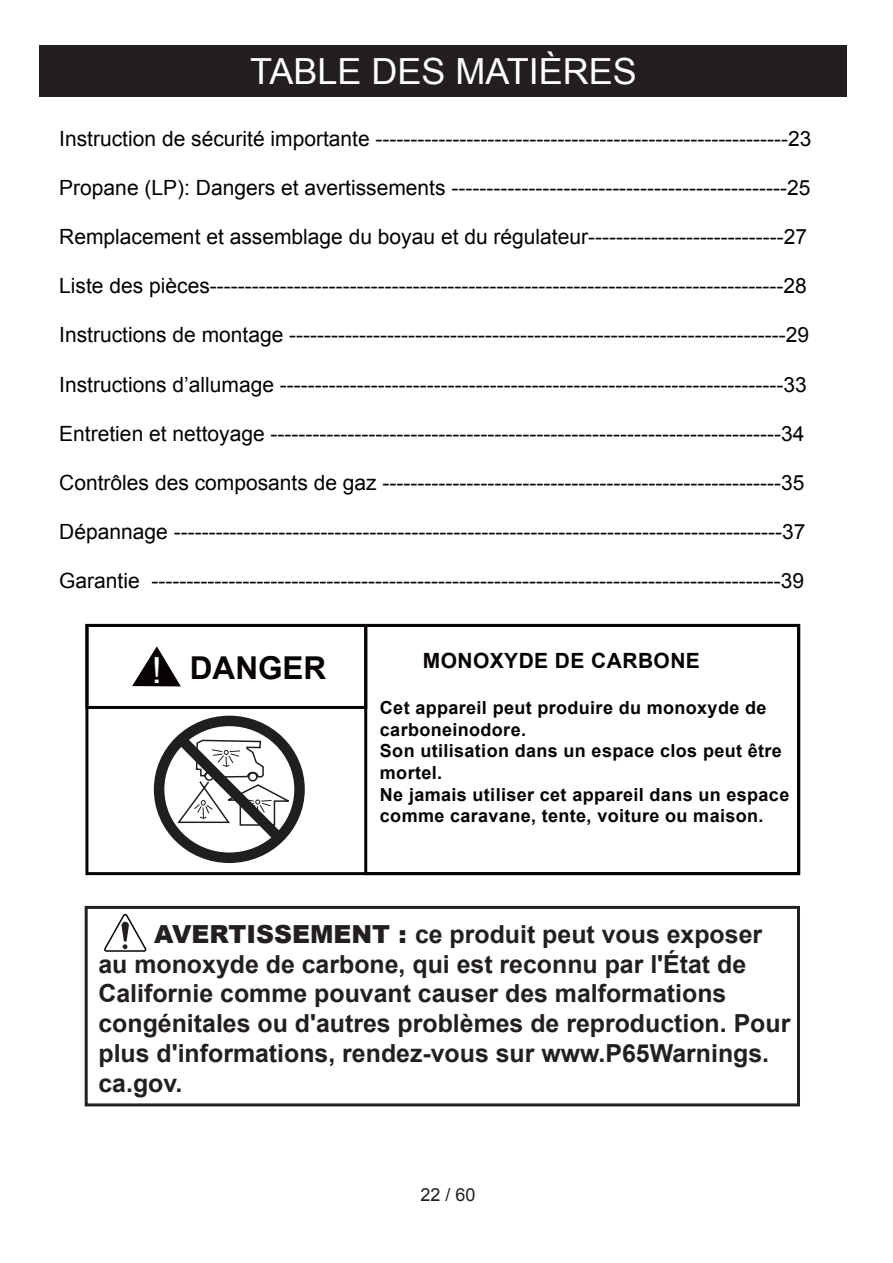
<style>
.page{position:relative;width:893px;height:1263px;background:#fff}
.page>*{position:absolute;margin:0;border:0;box-sizing:border-box;transform-origin:0 0}
.t1{font:36px "Arial";color:#fff}
.t2{font:700 31.5px "Arial";color:#070304}
.t3{font:700 24.9px/30px "Arial";color:#231f20}
.t4{font:21px "Arial";color:#030303}
.t5{font:700 21px "Arial";letter-spacing:.02em;color:#070304}
.t6{font:700 18px/21.6px "Arial";letter-spacing:.02em;color:#070304}
.t7{font:18px "Arial";color:#231f20}
.s1{font-weight:400;font-size:36px;color:#fff}
.s2{font-weight:900}
</style>
<div class="page">
<div style="left:39px;top:46px;width:808px;height:51px;background:#231f20"></div>
<div style="left:85px;top:906px;width:715px;height:200px;border:3px solid #231f20"></div>
<svg style="left:104px;top:913px;width:43px;height:39px"></svg>
<div style="left:85px;top:624px;width:715px;height:251px;background:#fff;border:3px solid #070304"></div>
<svg style="left:132px;top:646px;width:49px;height:40px"></svg>
<div style="left:154px;top:716px;width:151px;height:147px;border:10px solid #211e20;border-radius:50%"></div>
<svg style="left:166px;top:724px;width:129px;height:128px"></svg>
<div style="left:364px;top:624px;width:436px;height:251px;border:3px solid #070304"></div>
<div style="left:85px;top:624px;width:282px;height:85px;border:3px solid #070304"></div>
<h1 class="t1" style="left:250px;top:48px;width:388px">TABLE DES MATIÈRES</h1>
<p class="t4" style="left:59px;top:124px;width:754px">Instruction de sécurité importante -----------------------------------------------------------23</p>
<p class="t4" style="left:59px;top:174px;width:753px">Propane (LP): Dangers et avertissements ------------------------------------------------25</p>
<p class="t4" style="left:59px;top:223px;width:749px">Remplacement et assemblage du boyau et du régulateur----------------------------27</p>
<p class="t4" style="left:59px;top:272px;width:749px">Liste des pièces----------------------------------------------------------------------------------28</p>
<p class="t4" style="left:59px;top:321px;width:751px">Instructions de montage -----------------------------------------------------------------------29</p>
<p class="t4" style="left:59px;top:370px;width:749px">Instructions d’allumage ------------------------------------------------------------------------33</p>
<p class="t4" style="left:59px;top:420px;width:747px">Entretien et nettoyage -------------------------------------------------------------------------34</p>
<p class="t4" style="left:59px;top:469px;width:747px">Contrôles des composants de gaz ---------------------------------------------------------35</p>
<p class="t4" style="left:59px;top:518px;width:748px">Dépannage ---------------------------------------------------------------------------------------37</p>
<p class="t4" style="left:59px;top:567px;width:746px">Garantie ------------------------------------------------------------------------------------------39</p>
<h2 class="t2" style="left:152px;top:646px;width:176px"><span class="s1">!</span> DANGER</h2>
<p class="t5" style="left:423px;top:646px;width:279px">MONOXYDE DE CARBONE</p>
<p class="t6" style="left:380px;top:697px;width:411px">Cet appareil peut produire du monoxyde de carboneinodore.<br>Son utilisation dans un espace clos peut être mortel.<br>Ne jamais utiliser cet appareil dans un espace comme caravane, tente, voiture ou maison.</p>
<p class="t3" style="left:98px;top:919px;width:693px;text-indent:56px"><span class="s2">AVERTISSEMENT :</span> ce produit peut vous exposer au monoxyde de carbone, qui est reconnu par l'État de Californie comme pouvant causer des malformations congénitales ou d'autres problèmes de reproduction. Pour plus d'informations, rendez-vous sur www.P65Warnings. ca.gov.</p>
<p class="t7" style="left:420px;top:1183px;width:57px">22 / 60</p>
</div>
